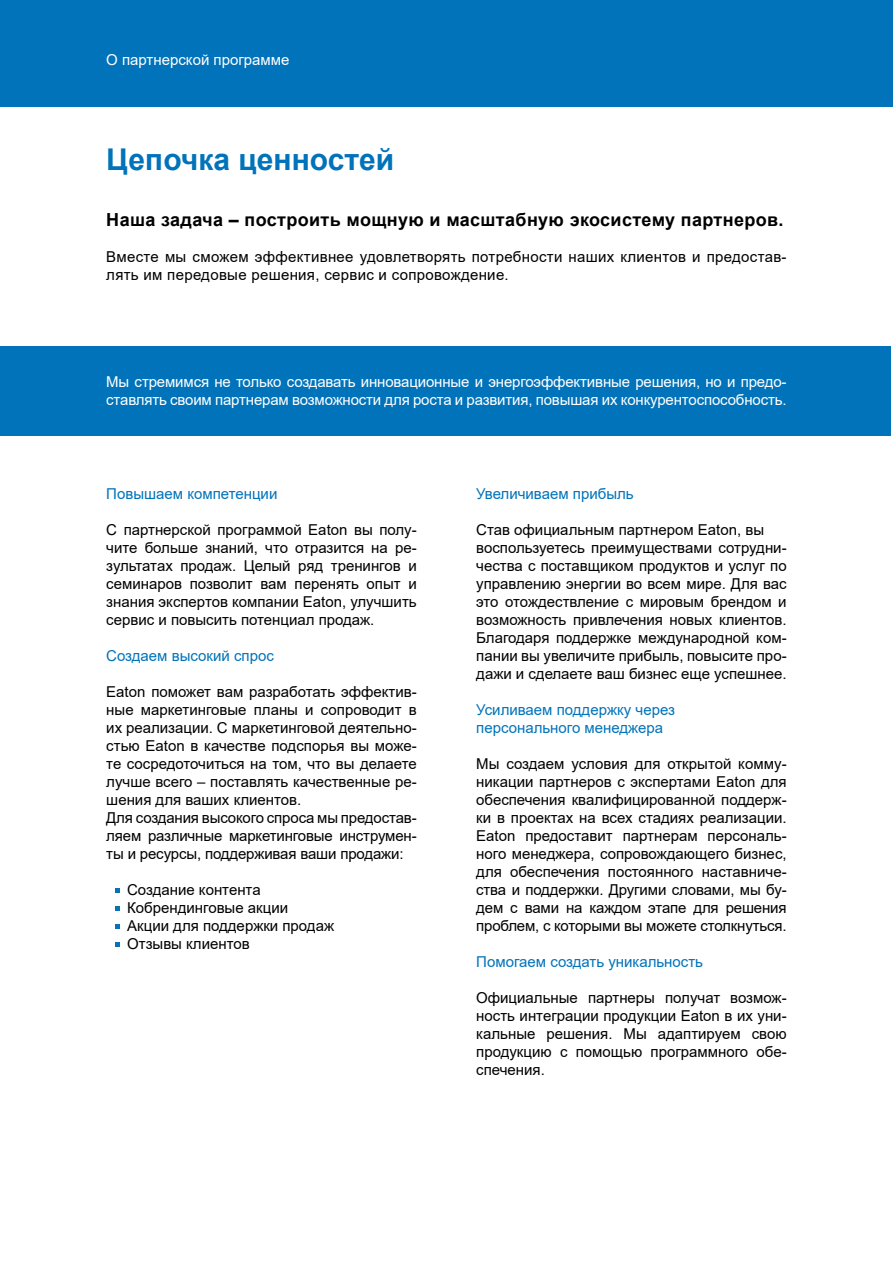
<style>
.page{position:relative;width:893px;height:1263px;background:#fff}
.page>*{position:absolute;margin:0;border:0;box-sizing:border-box;transform-origin:0 0}
.t1{font:700 30px "Arial";color:#0073ba}
.t2{font:700 18px "Arial";letter-spacing:.02em;color:#000}
.t3{font:15px/18px "Arial";color:#000;text-align:justify}
.t4{font:15px/18px "Arial";letter-spacing:-.01em;color:#fff}
.t5{font:15px/18px "Arial";color:#0073ba}
.t6{font:15px/18px "Arial";letter-spacing:.02em;color:#000}
</style>
<div class="page">
<div style="left:0;top:346px;width:891px;height:90px;background:#0073ba"></div>
<div style="left:0;top:0;width:893px;height:106px;background:#0073ba"></div>
<svg style="left:115px;top:888px;width:4px;height:5px"></svg>
<svg style="left:115px;top:906px;width:4px;height:5px"></svg>
<svg style="left:115px;top:924px;width:4px;height:4px"></svg>
<svg style="left:115px;top:942px;width:4px;height:4px"></svg>
<p class="t4" style="left:106px;top:51px;width:185px">О партнерской программе</p>
<h1 class="t1" style="left:106px;top:138px;width:289px">Цепочка ценностей</h1>
<p class="t2" style="left:106px;top:207px;width:679px">Наша задача – построить мощную и масштабную экосистему партнеров.</p>
<p class="t6" style="left:106px;top:247px;width:682px">Вместе мы сможем эффективнее удовлетворять потребности наших клиентов и предостав&shy;лять им передовые решения, сервис и сопровождение.</p>
<p class="t4" style="left:106px;top:373px;width:682px">Мы стремимся не только создавать инновационные и энергоэффективные решения, но и предо&shy;ставлять своим партнерам возможности для роста и развития, повышая их конкурентоспособность.</p>
<p class="t5" style="left:106px;top:485px;width:173px">Повышаем компетенции</p>
<p class="t3" style="left:106px;top:521px;width:312px">С партнерской программой Eaton вы полу&shy;чите больше знаний, что отразится на ре&shy;зультатах продаж. Целый ряд тренингов и семинаров позволит вам перенять опыт и знания экспертов компании Eaton, улучшить сервис и повысить потенциал продаж.</p>
<p class="t5" style="left:106px;top:647px;width:169px">Создаем высокий спрос</p>
<p class="t3" style="left:106px;top:683px;width:312px;text-align:left">Eaton поможет вам разработать эффектив&shy;ные маркетинговые планы и сопроводит в их реализации. С маркетинговой деятельно&shy;стью Eaton в качестве подспорья вы може&shy;те сосредоточиться на том, что вы делаете лучше всего – поставлять качественные ре&shy;шения для ваших клиентов.<br>Для создания высокого спроса мы предостав&shy;ляем различные маркетинговые инструмен&shy;ты и ресурсы, поддерживая ваши продажи:</p>
<p class="t3" style="left:127px;top:881px;width:208px;text-align:left">Создание контента<br>Кобрендинговые акции<br>Акции для поддержки продаж<br>Отзывы клиентов</p>
<p class="t5" style="left:476px;top:485px;width:159px">Увеличиваем прибыль</p>
<p class="t3" style="left:476px;top:521px;width:312px;text-align:left">Став официальным партнером Eaton, вы воспользуетесь преимуществами сотрудни&shy;чества с поставщиком продуктов и услуг по управлению энергии во всем мире. Для вас это отождествление с мировым брендом и возможность привлечения новых клиентов.<br>Благодаря поддержке международной ком&shy;пании вы увеличите прибыль, повысите про&shy;дажи и сделаете ваш бизнес еще успешнее.</p>
<p class="t5" style="left:476px;top:701px;width:200px">Усиливаем поддержку через персонального менеджера</p>
<p class="t3" style="left:476px;top:755px;width:312px">Мы создаем условия для открытой комму&shy;никации партнеров с экспертами Eaton для обеспечения квалифицированной поддерж&shy;ки в проектах на всех стадиях реализации.<br>Eaton предоставит партнерам персональ&shy;ного менеджера, сопровождающего бизнес, для обеспечения постоянного наставниче&shy;ства и поддержки. Другими словами, мы бу&shy;дем с вами на каждом этапе для решения проблем, с которыми вы можете столкнуться.</p>
<p class="t5" style="left:476px;top:953px;width:228px">Помогаем создать уникальность</p>
<p class="t3" style="left:476px;top:989px;width:312px">Официальные партнеры получат возмож&shy;ность интеграции продукции Eaton в их уни&shy;кальные решения. Мы адаптируем свою продукцию с помощью программного обе&shy;спечения.</p>
</div>
